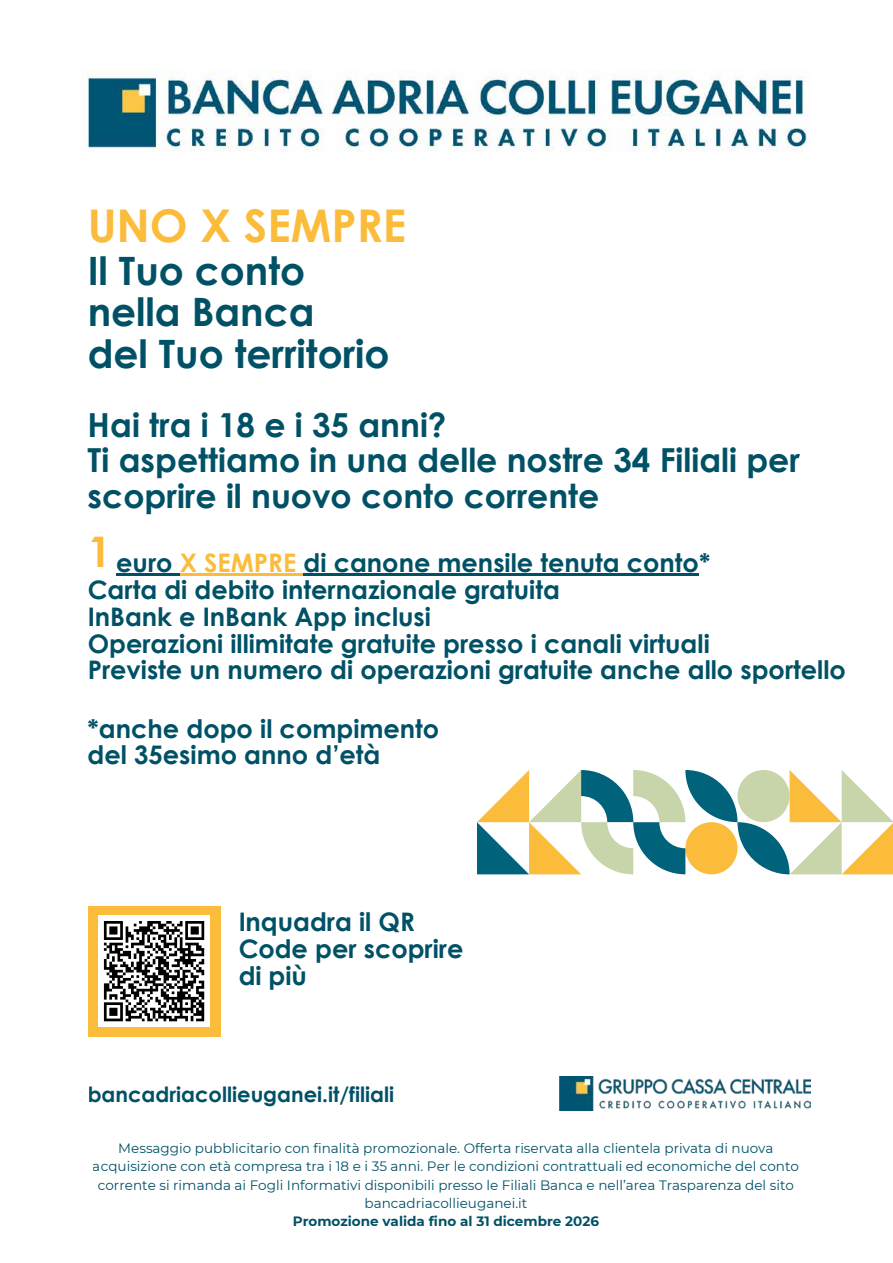
<style>
.page{position:relative;width:893px;height:1263px;background:#fff}
.page>*{position:absolute;margin:0;border:0;box-sizing:border-box;transform-origin:0 0}
.t1{font:700 45.15px "Century Gothic";color:#fbbc3b}
.t2{font:700 42.15px "Century Gothic";color:#fbbc3b}
.t3{font:700 39.15px/41.7px "Century Gothic";color:#005166}
.t4{font:700 33.15px/35.5px "Century Gothic";color:#005166}
.t5{font:700 25.65px/26.8px "Century Gothic";color:#005166}
.t6{font:700 25.5px/27.2px "Century Gothic";color:#005166}
.t7{font:700 21px "Century Gothic";color:#005166}
.t8{font:13.5px/18px "Montserrat";color:#005166;text-align:center}
.t9{font:700 13.5px "Montserrat";color:#005166}
.s1{color:#fbbc3b}
</style>
<div class="page">
<img style="left:86px;top:70px;width:722px;height:81px">
<img style="left:560px;top:1077px;width:251px;height:34px">
<svg style="left:477px;top:770px;width:416px;height:104px"></svg>
<div style="left:88px;top:906px;width:132px;height:130px;background:#fbbc3b"></div>
<hr style="left:116px;top:573px;width:64px;height:3px;background:#005166">
<hr style="left:180px;top:573px;width:124px;height:3px;background:#fbbc3b">
<hr style="left:304px;top:573px;width:23px;height:3px;background:#005166">
<hr style="left:327px;top:573px;width:372px;height:3px;background:#005166">
<div style="left:98px;top:915px;width:112px;height:112px;background:#fff"></div>
<svg style="left:103px;top:921px;width:102px;height:101px"></svg>
<h1 class="t1" style="left:88px;top:191px;width:320px">UNO X SEMPRE</h1>
<h3 class="t3" style="left:88px;top:248px;width:303px">Il Tuo conto nella Banca<br>del Tuo territorio</h3>
<h3 class="t4" style="left:88px;top:405px;width:714px">Hai tra i 18 e i 35 anni?<br>Ti aspettiamo in una delle nostre 34 Filiali per scoprire il nuovo conto corrente</h3>
<h3 class="t5" style="left:88px;top:548px;width:760px;text-indent:29px">euro <span class="s1">X SEMPRE</span> di canone mensile tenuta conto*<br>Carta di debito internazionale gratuita<br>InBank e InBank App inclusi<br>Operazioni illimitate gratuite presso i canali virtuali<br>Previste un numero di operazioni gratuite anche allo sportello</h3>
<h2 class="t2" style="left:88px;top:520px;width:25px">1</h2>
<h3 class="t5" style="left:88px;top:714px;width:353px">*anche dopo il compimento del 35esimo anno d’età</h3>
<h3 class="t6" style="left:238px;top:908px;width:227px">Inquadra il QR<br>Code per scoprire di più</h3>
<h3 class="t7" style="left:88px;top:1078px;width:308px">bancadriacollieuganei.it/filiali</h3>
<p class="t8" style="left:93px;top:1139px;width:708px">Messaggio pubblicitario con finalità promozionale. Offerta riservata alla clientela privata di nuova acquisizione con età compresa tra i 18 e i 35 anni. Per le condizioni contrattuali ed economiche del conto corrente si rimanda ai Fogli Informativi disponibili presso le Filiali Banca e nell’area Trasparenza del sito bancadriacollieuganei.it</p>
<p class="t9" style="left:293px;top:1211px;width:308px">Promozione valida fino al 31 dicembre 2026</p>
</div>
